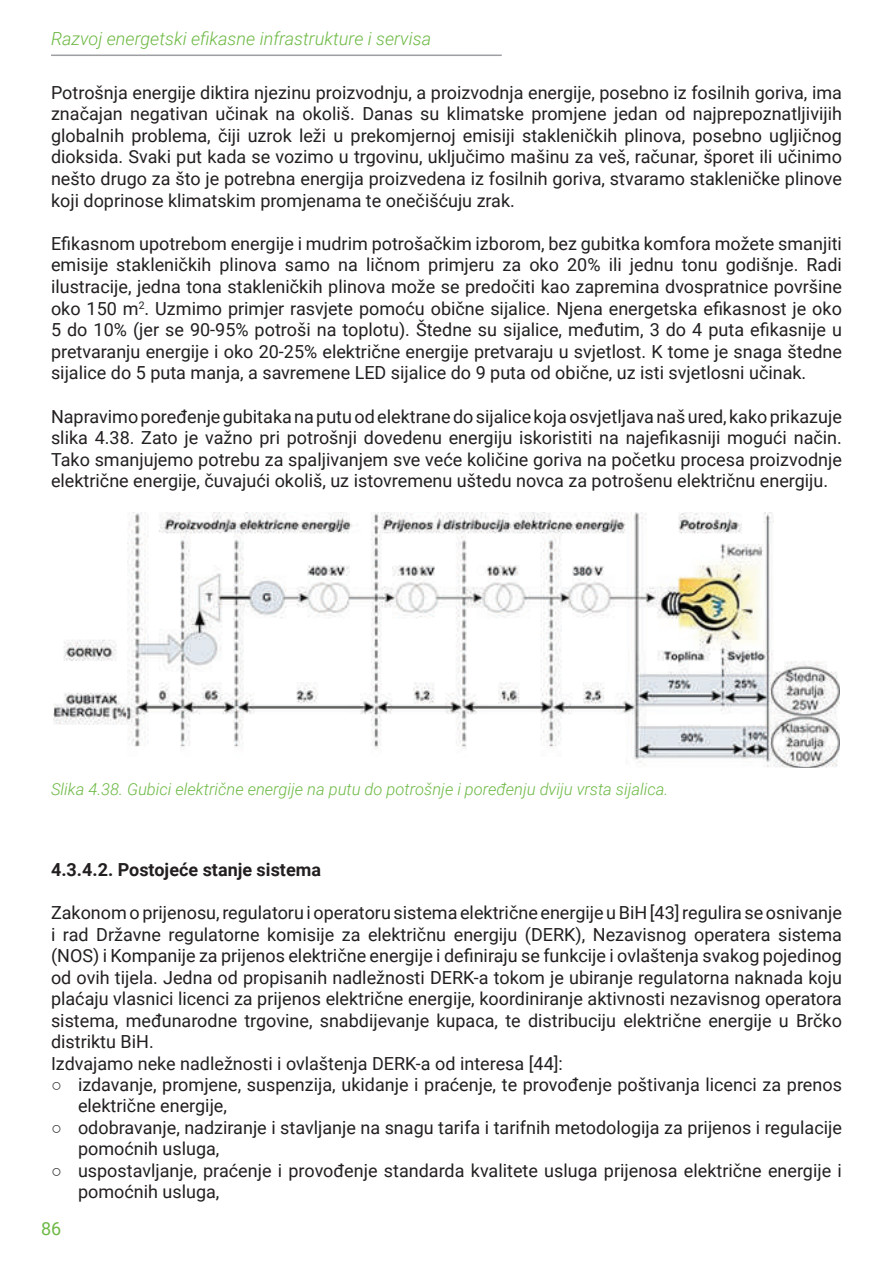
<style>
.page{position:relative;width:893px;height:1263px;background:#fff}
.page>*{position:absolute;margin:0;border:0;box-sizing:border-box;transform-origin:0 0}
.t1{font:18px/21.6px "Roboto";color:#231f20}
.t2{font:italic 300 18px "Roboto";color:#6db944}
.t3{font:700 18px "Roboto";color:#231f20}
.t4{font:18px "Roboto";color:#6db944}
.t5{font:italic 300 16.5px "Roboto";color:#6db944}
.s1{font-family:"Arial"}
</style>
<div class="page">
<hr style="left:51px;top:55px;width:451px;height:1px;background:#9d9fa2">
<img style="left:53px;top:512px;width:787px;height:256px">
<p class="t2" style="left:51px;top:26px;width:382px">Razvoj energetski efikasne infrastrukture i servisa</p>
<p class="t1" style="left:51px;top:81px;width:792px;text-align:justify">Potrošnja energije diktira njezinu proizvodnju, a proizvodnja energije, posebno iz fosilnih goriva, ima značajan negativan učinak na okoliš. Danas su klimatske promjene jedan od najprepoznatljivijih globalnih problema, čiji uzrok leži u prekomjernoj emisiji stakleničkih plinova, posebno ugljičnog dioksida. Svaki put kada se vozimo u trgovinu, uključimo mašinu za veš, računar, šporet ili učinimo nešto drugo za što je potrebna energija proizvedena iz fosilnih goriva, stvaramo stakleničke plinove koji doprinose klimatskim promjenama te onečišćuju zrak.</p>
<p class="t1" style="left:51px;top:232px;width:792px;text-align:justify">Efikasnom upotrebom energije i mudrim potrošačkim izborom, bez gubitka komfora možete smanjiti emisije stakleničkih plinova samo na ličnom primjeru za oko 20% ili jednu tonu godišnje. Radi ilustracije, jedna tona stakleničkih plinova može se predočiti kao zapremina dvospratnice površine oko 150 m<sup>2</sup>. Uzmimo primjer rasvjete pomoću obične sijalice. Njena energetska efikasnost je oko 5 do 10% (jer se 90-95% potroši na toplotu). Štedne su sijalice, međutim, 3 do 4 puta efikasnije u pretvaranju energije i oko 20-25% električne energije pretvaraju u svjetlost. K tome je snaga štedne sijalice do 5 puta manja, a savremene LED sijalice do 9 puta od obične, uz isti svjetlosni učinak.</p>
<p class="t1" style="left:51px;top:405px;width:792px;text-align:justify">Napravimo poređenje gubitaka na putu od elektrane do sijalice koja osvjetljava naš ured, kako prikazuje slika 4.38. Zato je važno pri potrošnji dovedenu energiju iskoristiti na najefikasniji mogući način.<br>Tako smanjujemo potrebu za spaljivanjem sve veće količine goriva na početku procesa proizvodnje električne energije, čuvajući okoliš, uz istovremenu uštedu novca za potrošenu električnu energiju.</p>
<p class="t5" style="left:51px;top:778px;width:619px">Slika 4.38. Gubici električne energije na putu do potrošnje i poređenju dviju vrsta sijalica.</p>
<p class="t3" style="left:51px;top:857px;width:271px">4.3.4.2. Postojeće stanje sistema</p>
<p class="t1" style="left:51px;top:901px;width:792px">Zakonom o prijenosu, regulatoru i operatoru sistema električne energije u BiH [43] regulira se osnivanje i rad Državne regulatorne komisije za električnu energiju (DERK), Nezavisnog operatera sistema (NOS) i Kompanije za prijenos električne energije i definiraju se funkcije i ovlaštenja svakog pojedinog od ovih tijela. Jedna od propisanih nadležnosti DERK-a tokom je ubiranje regulatorna naknada koju plaćaju vlasnici licenci za prijenos električne energije, koordiniranje aktivnosti nezavisnog operatora sistema, međunarodne trgovine, snabdijevanje kupaca, te distribuciju električne energije u Brčko distriktu BiH.<br>Izdvajamo neke nadležnosti i ovlaštenja DERK-a od interesa [44]:</p>
<p class="t1" style="left:78px;top:1073px;width:765px;text-indent:-27px"><span class="s1">○</span> izdavanje, promjene, suspenzija, ukidanje i praćenje, te provođenje poštivanja licenci za prenos električne energije,</p>
<p class="t1" style="left:78px;top:1116px;width:765px;text-indent:-27px"><span class="s1">○</span> odobravanje, nadziranje i stavljanje na snagu tarifa i tarifnih metodologija za prijenos i regulacije pomoćnih usluga,</p>
<p class="t1" style="left:78px;top:1159px;width:765px;text-indent:-27px"><span class="s1">○</span> uspostavljanje, praćenje i provođenje standarda kvalitete usluga prijenosa električne energije i pomoćnih usluga,</p>
<p class="t4" style="left:41px;top:1216px;width:22px">86</p>
</div>
